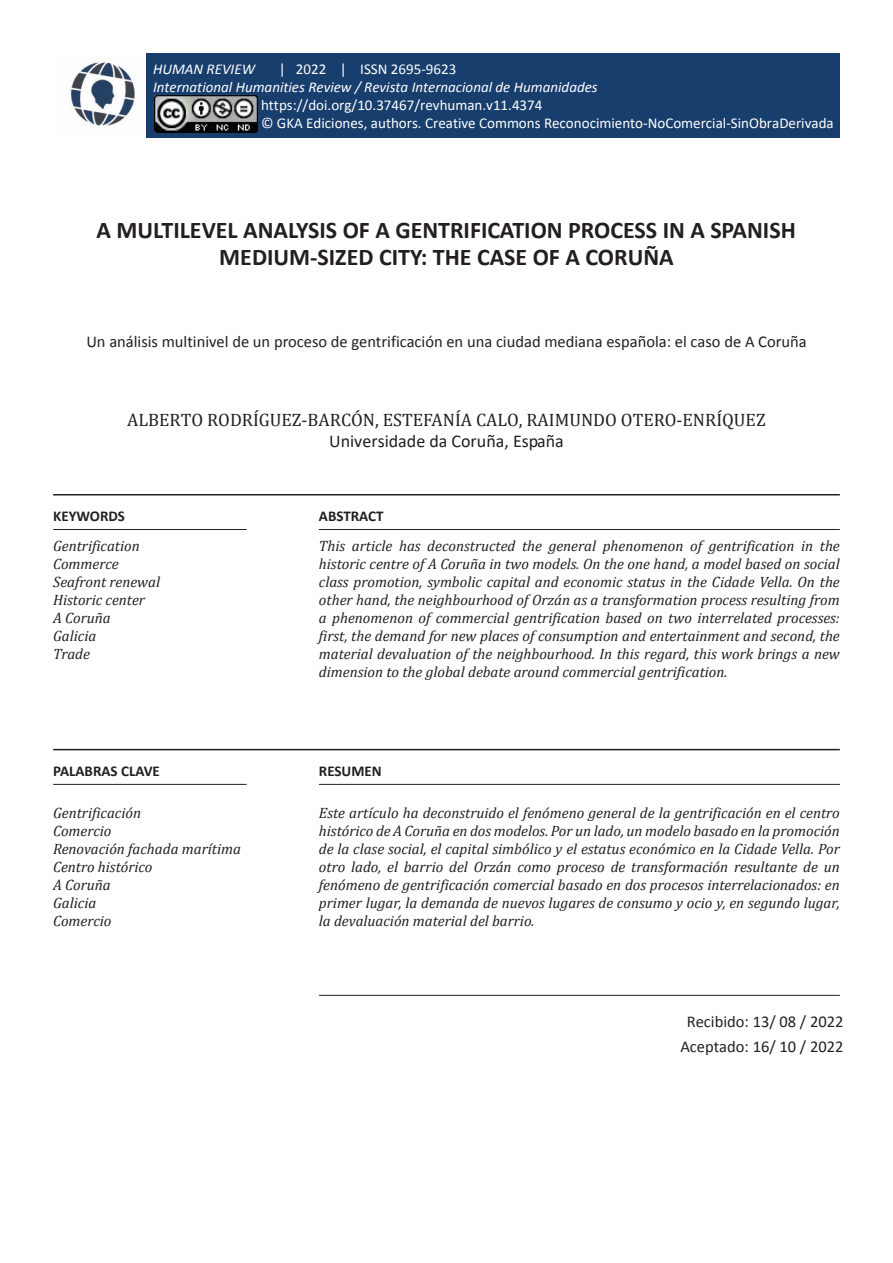
<style>
.page{position:relative;width:893px;height:1263px;background:#fff}
.page>*{position:absolute;margin:0;border:0;box-sizing:border-box;transform-origin:0 0}
.Autor{font:700 24px/27px "Calibri";color:#231f20;text-align:center}
.Autor-2{font:18px/20.5px "Cambria 2";color:#231f20;text-align:center}
.Autor-3{font:16.5px "Calibri 5";color:#231f20}
.DATE-HOME{font:16.5px/24.6px "Calibri 5";color:#231f20;text-align:center}
.CONTENT-HOME{font:italic 15px/18px "Cambria";color:#231f20;text-align:justify}
.t1{font:15px "Calibri 2";color:#fff}
.t2{font:italic 15px "Calibri";color:#fff}
.t3{font:15px "Calibri 4";color:#fff}
.WORDS-HOME{font:700 15px "Calibri";color:#231f20}
.t4{font:15px "Calibri 5";color:#fff}
.s1{font-family:"Calibri 5"}
.s2{font-family:"Calibri 3"}
.s3{font-family:"Calibri"}
</style>
<div class="page">
<hr style="left:53px;top:494px;width:787px;height:1px;background:#231f20">
<hr style="left:53px;top:749px;width:787px;height:1px;background:#231f20">
<hr style="left:53px;top:529px;width:194px;height:1px;background:#231f20">
<hr style="left:53px;top:784px;width:194px;height:1px;background:#231f20">
<hr style="left:319px;top:529px;width:521px;height:1px;background:#231f20">
<hr style="left:319px;top:784px;width:521px;height:1px;background:#231f20">
<hr style="left:319px;top:995px;width:521px;height:1px;background:#231f20">
<img style="left:70px;top:62px;width:66px;height:64px">
<div style="left:146px;top:53px;width:694px;height:85px;background:#173e6d"></div>
<img style="left:154px;top:96px;width:103px;height:36px">
<p class="t2" style="left:153px;top:60px;width:103px">HUMAN REVIEW</p>
<p class="t4" style="left:279px;top:60px;width:179px">| 2022 | ISSN 2695-9623</p>
<p class="t2" style="left:153px;top:78px;width:446px">International Humanities Review / Revista Internacional de Humanidades</p>
<p class="t3" style="left:261px;top:95px;width:283px"><span class="s1">https://doi.org/</span>10.37467/revhuman.v11.4374</p>
<p class="t1" style="left:261px;top:113px;width:574px">© GKA Ediciones, authors. Creative Commons Reconocimiento-NoComercial-SinObraDerivada</p>
<p class="Autor" style="left:97px;top:215px;width:701px">A MULTILEVEL ANALYSIS OF A GENTRIFICATION PROCESS IN A SPANISH<br>MEDIUM-SIZED CITY: THE CASE OF A CORUÑA</p>
<p class="Autor-3" style="left:86px;top:331px;width:722px">Un análisis multinivel de un proceso de gentrificación en una ciudad mediana española: el caso de A Coruña</p>
<p class="Autor-2" style="left:127px;top:410px;width:640px">ALBERTO RODRÍGUEZ-BARCÓN, ESTEFANÍA CALO, RAIMUNDO OTERO-ENRÍQUEZ<br><span class="s2">Universidade da Coruña, España</span></p>
<p class="WORDS-HOME" style="left:53px;top:505px;width:73px">KEYWORDS</p>
<p class="CONTENT-HOME" style="left:53px;top:536px;width:88px">Gentrification</p>
<p class="CONTENT-HOME" style="left:53px;top:554px;width:67px">Commerce</p>
<p class="CONTENT-HOME" style="left:53px;top:572px;width:108px">Seafront renewal</p>
<p class="CONTENT-HOME" style="left:53px;top:590px;width:93px">Historic center</p>
<p class="CONTENT-HOME" style="left:53px;top:608px;width:59px">A Coruña</p>
<p class="CONTENT-HOME" style="left:53px;top:626px;width:45px">Galicia</p>
<p class="CONTENT-HOME" style="left:53px;top:644px;width:38px">Trade</p>
<p class="WORDS-HOME" style="left:53px;top:760px;width:108px">PALABRAS CLAVE</p>
<p class="CONTENT-HOME" style="left:53px;top:804px;width:89px">Gentrificación</p>
<p class="CONTENT-HOME" style="left:53px;top:822px;width:60px">Comercio</p>
<p class="CONTENT-HOME" style="left:53px;top:840px;width:189px">Renovación fachada marítima</p>
<p class="CONTENT-HOME" style="left:53px;top:858px;width:101px">Centro histórico</p>
<p class="CONTENT-HOME" style="left:53px;top:876px;width:59px">A Coruña</p>
<p class="CONTENT-HOME" style="left:53px;top:894px;width:45px">Galicia</p>
<p class="CONTENT-HOME" style="left:53px;top:912px;width:60px">Comercio</p>
<p class="WORDS-HOME" style="left:319px;top:505px;width:66px">ABSTRACT</p>
<p class="CONTENT-HOME" style="left:319px;top:536px;width:522px">This article has deconstructed the general phenomenon of gentrification in the historic centre of A Coruña in two models. On the one hand, a model based on social class promotion, symbolic capital and economic status in the Cidade Vella. On the other hand, the neighbourhood of Orzán as a transformation process resulting from a phenomenon of commercial gentrification based on two interrelated processes: first, the demand for new places of consumption and entertainment and second, the material devaluation of the neighbourhood. In this regard, this work brings a new dimension to the global debate around commercial gentrification.</p>
<p class="WORDS-HOME" style="left:319px;top:760px;width:64px">RESUMEN</p>
<p class="CONTENT-HOME" style="left:319px;top:804px;width:522px">Este artículo ha deconstruido el fenómeno general de la gentrificación en el centro histórico de A Coruña en dos modelos. Por un lado, un modelo basado en la promoción de la clase social, el capital simbólico y el estatus económico en la Cidade Vella. Por otro lado, el barrio del Orzán como proceso de transformación resultante de un fenómeno de gentrificación comercial basado en dos procesos interrelacionados: en primer lugar, la demanda de nuevos lugares de consumo y ocio y, en segundo lugar, la devaluación material del barrio.</p>
<p class="DATE-HOME" style="left:680px;top:1009px;width:165px">Recibido: <span class="s3">13</span>/ <span class="s3">08</span> / <span class="s3">2022<br></span>Aceptado: <span class="s3">16</span>/ <span class="s3">10</span> / <span class="s3">2022</span></p>
</div>
